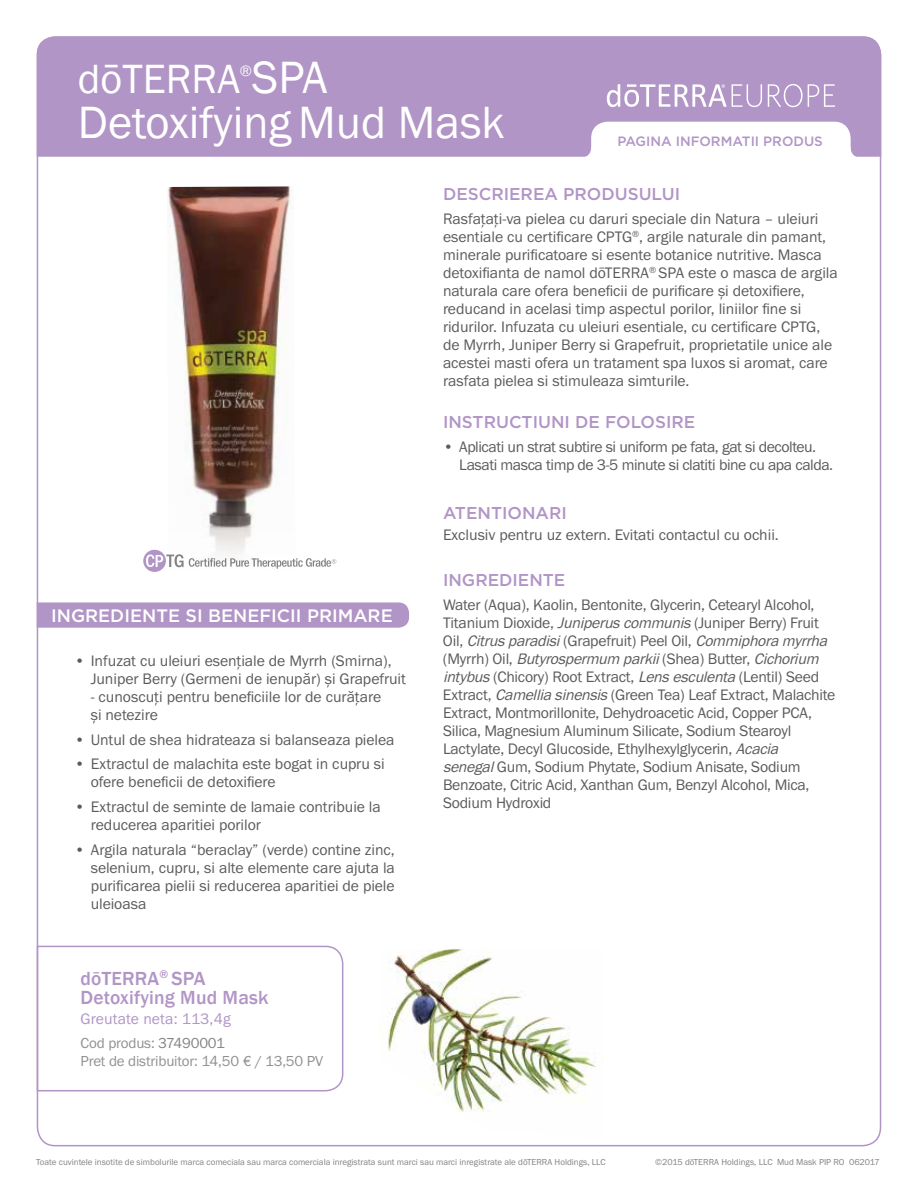
<style>
.page{position:relative;width:918px;height:1188px;background:#fff}
.page>*{position:absolute;margin:0;border:0;box-sizing:border-box;transform-origin:0 0}
.t1{font:46.5px "Franklin Gothic";color:#fff}
.t2{font:42px "Franklin Gothic";color:#fff}
.t3{font:500 19.5px/19.5px "Franklin Gothic";letter-spacing:.01em;color:#b195c6}
.t4{font:500 18px "Gotham";color:#fff}
.t5{font:500 17.1px "Gotham";color:#b195c6}
.t6{font:15.75px/18px "Franklin Gothic FS";letter-spacing:-.01em;color:#5a5b5d}
.t7{font:15.75px "Franklin Gothic FS";color:#b195c6}
.t8{font:15.75px "Franklin Gothic";color:#fff}
.t9{font:15px/18px "Franklin Gothic FS";letter-spacing:-.01em;color:#919195}
.t10{font:500 13.5px "Gotham";color:#b195c6}
.t11{font:9px "Franklin Gothic FS";color:#808285}
.s1{font-size:46.5px}
.s2{color:#828487}
.s3{color:#8e9092}
.s4{font-style:italic}
</style>
<div class="page">
<div style="left:37px;top:36px;width:844px;height:121px;background:#b195c6"></div>
<svg style="left:581px;top:122px;width:280px;height:35px"></svg>
<svg style="left:37px;top:602px;width:372px;height:26px;background:#b398c7"></svg>
<svg style="left:36px;top:945px;width:308px;height:147px"></svg>
<svg style="left:143px;top:550px;width:193px;height:22px"></svg>
<svg style="left:607px;top:84px;width:155px;height:23px"></svg>
<svg style="left:768px;top:84px;width:67px;height:23px;background:#c0aad1"></svg>
<img style="left:167px;top:186px;width:128px;height:384px">
<img style="left:380px;top:949px;width:224px;height:164px">
<h2 class="t2" style="left:78px;top:53px;width:251px">dōTERRA <span class="s1">SPA</span></h2>
<h1 class="t1" style="left:78px;top:94px;width:428px">Detoxifying Mud Mask</h1>
<p class="t8" style="left:240px;top:61px;width:14px">®</p>
<p class="t10" style="left:617px;top:132px;width:207px">PAGINA INFORMATII PRODUS</p>
<p class="t4" style="left:51px;top:604px;width:343px">INGREDIENTE SI BENEFICII PRIMARE</p>
<p class="t6" style="left:91px;top:652px;width:317px;text-indent:-16px">• Infuzat cu uleiuri esențiale de Myrrh (Smirna),<br>Juniper Berry (Germeni de ienupăr) și Grapefruit</p>
<p class="t6" style="left:91px;top:688px;width:292px">- cunoscuți pentru beneficiile lor de curățare și netezire</p>
<p class="t6" style="left:75px;top:731px;width:322px">• Untul de shea hidrateaza si balanseaza pielea</p>
<p class="t6" style="left:91px;top:755px;width:296px;text-indent:-16px">• Extractul de malachita este bogat in cupru si ofere beneficii de detoxifiere</p>
<p class="t6" style="left:91px;top:798px;width:292px;text-indent:-16px">• Extractul de seminte de lamaie contribuie la reducerea aparitiei porilor</p>
<p class="t6" style="left:91px;top:841px;width:306px;text-align:justify;text-indent:-16px">• Argila naturala “beraclay” (verde) contine zinc, selenium, cupru, si alte elemente care ajuta la purificarea pielii si reducerea aparitiei de piele uleioasa</p>
<p class="t3" style="left:81px;top:968px;width:189px">dōTERRA<sup>®</sup> SPA<br>Detoxifying Mud Mask</p>
<p class="t7" style="left:81px;top:1010px;width:152px">Greutate neta: 113,4g</p>
<p class="t9" style="left:81px;top:1035px;width:244px">Cod produs: <span class="s2">37490001<br></span>Pret de distribuitor: <span class="s3">14,50 € / 13,50 PV</span></p>
<p class="t5" style="left:443px;top:182px;width:239px">DESCRIEREA PRODUSULUI</p>
<p class="t6" style="left:443px;top:210px;width:396px">Rasfațați-va pielea cu daruri speciale din Natura – uleiuri esentiale cu certificare CPTG<sup>®</sup>, argile naturale din pamant, minerale purificatoare si esente botanice nutritive. Masca detoxifianta de namol dōTERRA<sup>®</sup> SPA este o masca de argila naturala care ofera beneficii de purificare și detoxifiere, reducand in acelasi timp aspectul porilor, liniilor fine si ridurilor. Infuzata cu uleiuri esentiale, cu certificare CPTG, de Myrrh, Juniper Berry si Grapefruit, proprietatile unice ale acestei masti ofera un tratament spa luxos si aromat, care rasfata pielea si stimuleaza simturile.</p>
<p class="t5" style="left:443px;top:411px;width:254px">INSTRUCTIUNI DE FOLOSIRE</p>
<p class="t6" style="left:459px;top:438px;width:375px;text-indent:-16px">• Aplicati un strat subtire si uniform pe fata, gat si decolteu.<br>Lasati masca timp de 3-5 minute si clatiti bine cu apa calda.</p>
<p class="t5" style="left:443px;top:502px;width:125px">ATENTIONARI</p>
<p class="t6" style="left:443px;top:526px;width:337px">Exclusiv pentru uz extern. Evitati contactul cu ochii.</p>
<p class="t5" style="left:443px;top:568px;width:124px">INGREDIENTE</p>
<p class="t6" style="left:443px;top:596px;width:394px">Water (Aqua), Kaolin, Bentonite, Glycerin, Cetearyl Alcohol, Titanium Dioxide, <span class="s4">Juniperuscommunis</span>(Juniper Berry) Fruit<br>O i l , <span class="s4">Citrusparadisi</span>( G r a p ef r u i t ) P e e l O i l , <span class="s4">Commiphora myrrha </span>( M y r r h ) O i l , <span class="s4">Butyrospermum parkii</span>( S h e a ) B u tte r, <span class="s4">Cichorium intybus</span>(Chicory) Root Extract, <span class="s4">Lensesculenta</span> (Lentil) Seed Extract, <span class="s4">Camellia sinensis</span>(Green Tea) Leaf Extract, Malachite Extract, Montmorillonite, Dehydroacetic Acid, Copper PCA, Silica, Magnesium Aluminum Silicate, Sodium Stearoyl Lactylate, Decyl Glucoside, Ethylhexylglycerin, <span class="s4">Acacia senegal</span>Gum, Sodium Phytate, Sodium Anisate, Sodium Benzoate, Citric Acid, Xanthan Gum, Benzyl Alcohol, Mica, Sodium Hydroxid</p>
<p class="t11" style="left:36px;top:1157px;width:571px">Toate cuvintele insotite de simbolurile marca comeciala sau marca comerciala inregistrata sunt marci sau marci inregistrate ale dōTERRA Holdings, LLC</p>
<p class="t11" style="left:655px;top:1157px;width:226px">©2015 dōTERRA Holdings, LLC Mud Mask PIP RO 062017</p>
</div>
